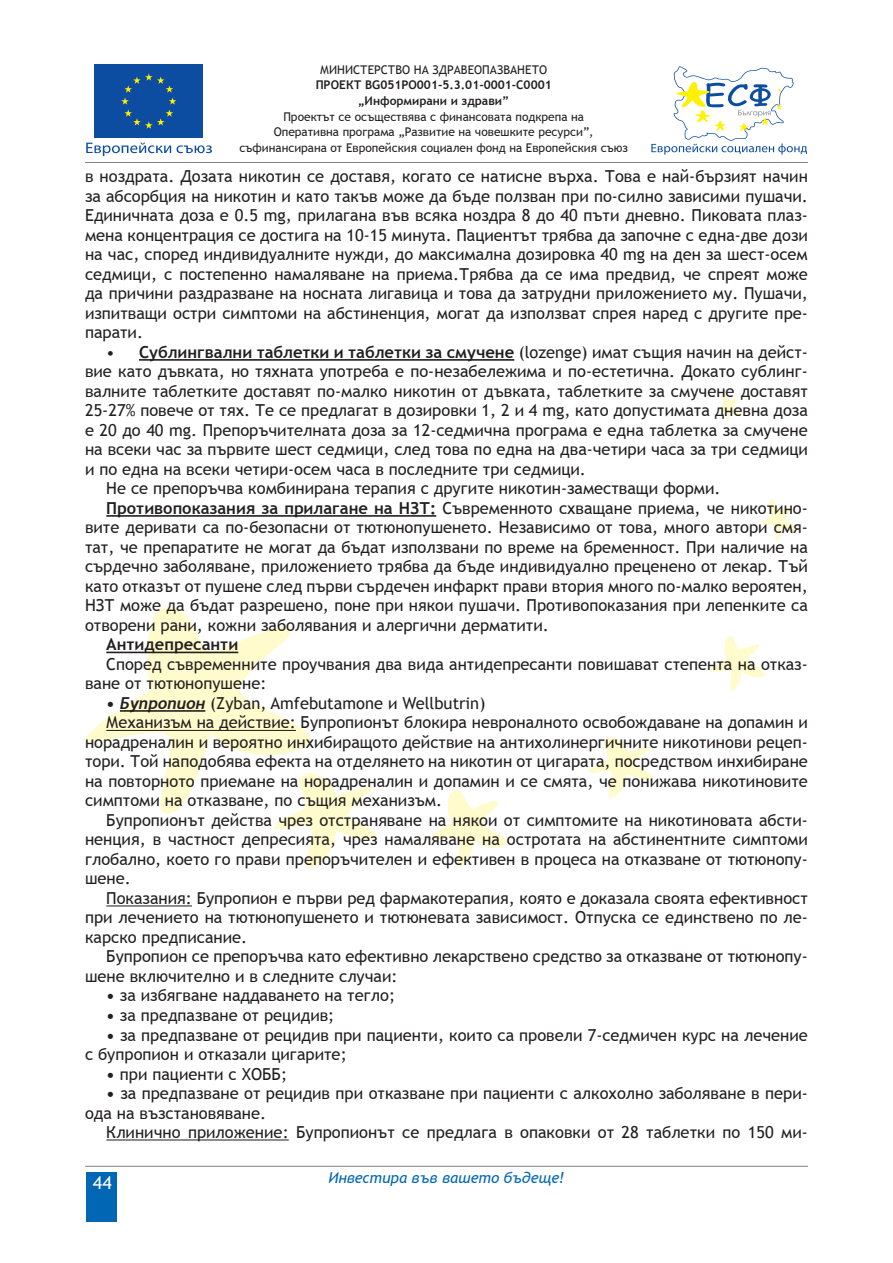
<style>
.page{position:relative;width:893px;height:1263px;background:#fff}
.page>*{position:absolute;margin:0;border:0;box-sizing:border-box;transform-origin:0 0}
.t1{font:18px "Trebuchet MS";color:#fff}
.t2{font:16.5px/19.5px "Trebuchet MS";color:#231f20}
.t3{font:700 16.5px "Trebuchet MS";color:#231f20}
.t4{font:italic 15px "Trebuchet MS";color:#0166b3}
.t5{font:12px/15.8px "Trebuchet MS";color:#231f20;text-align:center}
.t6{font:700 12px/15.8px "Trebuchet MS";color:#231f20;text-align:center}
.s1{font-weight:400}
.s2{font-weight:700}
.s3{font-family:"Trebuchet";font-weight:700;font-style:italic}
</style>
<div class="page">
<hr style="left:85px;top:1166px;width:723px;height:1px;background:#808285">
<svg style="left:718px;top:393px;width:24px;height:29px"></svg>
<svg style="left:86px;top:606px;width:226px;height:208px"></svg>
<svg style="left:762px;top:499px;width:36px;height:42px"></svg>
<svg style="left:272px;top:771px;width:105px;height:97px"></svg>
<svg style="left:711px;top:636px;width:54px;height:55px"></svg>
<svg style="left:431px;top:790px;width:77px;height:78px"></svg>
<svg style="left:588px;top:737px;width:65px;height:61px"></svg>
<div style="left:86px;top:1172px;width:31px;height:49px;background:#0166b3"></div>
<svg style="left:94px;top:64px;width:109px;height:1px"></svg>
<div style="left:94px;top:65px;width:109px;height:73px;background:#0d4da1"></div>
<svg style="left:121px;top:73px;width:55px;height:56px"></svg>
<svg style="left:177px;top:145px;width:35px;height:8px"></svg>
<svg style="left:86px;top:143px;width:85px;height:13px"></svg>
<svg style="left:651px;top:66px;width:156px;height:89px"></svg>
<hr style="left:85px;top:162px;width:723px;height:1px;background:#808285">
<hr style="left:139px;top:359px;width:375px;height:2px;background:#231f20">
<hr style="left:106px;top:515px;width:330px;height:2px;background:#231f20">
<hr style="left:106px;top:652px;width:132px;height:1px;background:#231f20">
<hr style="left:120px;top:710px;width:85px;height:2px;background:#231f20">
<hr style="left:106px;top:730px;width:190px;height:1px;background:#231f20">
<hr style="left:106px;top:905px;width:86px;height:1px;background:#231f20">
<hr style="left:106px;top:1139px;width:183px;height:1px;background:#231f20">
<p class="t5" style="left:320px;top:62px;width:228px">МИНИСТЕРСТВО НА ЗДРАВЕОПАЗВАНЕТО</p>
<p class="t6" style="left:316px;top:77px;width:238px">ПРОЕКТ BG051PO001-5.3.01-0001-С0001 „Информирани и здрави”</p>
<p class="t5" style="left:239px;top:109px;width:390px">Проектът се осъществява с финансовата подкрепа на<br>Оперативна програма „Развитие на човешките ресурси”, съфинансирана от Европейския социален фонд на Европейския съюз</p>
<p class="t2" style="left:85px;top:167px;width:724px;text-align:justify">в ноздрата. Дозата никотин се доставя, когато се натисне върха. Това е най-бързият начин за абсорбция на никотин и като такъв може да бъде ползван при по-силно зависими пушачи.<br>Единичната доза е 0.5 mg, прилагана във всяка ноздра 8 до 40 пъти дневно. Пиковата плаз&shy;мена концентрация се достига на 10-15 минута. Пациентът трябва да започне с една-две дози на час, според индивидуалните нужди, до максимална дозировка 40 mg на ден за шест-осем седмици, с постепенно намаляване на приема.Трябва да се има предвид, че спреят може да причини раздразване на носната лигавица и това да затрудни приложението му. Пушачи, изпитващи остри симптоми на абстиненция, могат да използват спрея наред с другите пре&shy;парати.</p>
<p class="t3" style="left:106px;top:342px;width:703px"><span class="s1">•</span> Сублингвални таблетки и таблетки за смучене <span class="s1">(lozenge) имат същия начин на дейст-</span></p>
<p class="t2" style="left:85px;top:362px;width:724px">вие като дъвката, но тяхната употреба е по-незабележима и по-естетична. Докато сублинг-</p>
<p class="t2" style="left:85px;top:381px;width:724px">валните таблетките доставят по-малко никотин от дъвката, таблетките за смучене доставят</p>
<p class="t2" style="left:85px;top:401px;width:724px">25-27% повече от тях. Те се предлагат в дозировки 1, 2 и 4 mg, като допустимата дневна доза</p>
<p class="t2" style="left:85px;top:420px;width:724px">е 20 до 40 mg. Препоръчителната доза за 12-седмична програма е една таблетка за смучене</p>
<p class="t2" style="left:85px;top:440px;width:724px">на всеки час за първите шест седмици, след това по една на два-четири часа за три седмици</p>
<p class="t2" style="left:85px;top:459px;width:502px">и по една на всеки четири-осем часа в последните три седмици.</p>
<p class="t2" style="left:106px;top:479px;width:616px">Не се препоръчва комбинирана терапия с другите никотин-заместващи форми.</p>
<p class="t2" style="left:106px;top:498px;width:703px"><span class="s2">Противопоказания за прилагане на НЗТ:</span> Съвременното схващане приема, че никотино-</p>
<p class="t2" style="left:85px;top:518px;width:724px">вите деривати са по-безопасни от тютюнопушенето. Независимо от това, много автори смя-</p>
<p class="t2" style="left:85px;top:537px;width:724px">тат, че препаратите не могат да бъдат използвани по време на бременност. При наличие на</p>
<p class="t2" style="left:85px;top:557px;width:724px">сърдечно заболяване, приложението трябва да бъде индивидуално преценено от лекар. Тъй</p>
<p class="t2" style="left:85px;top:576px;width:724px">като отказът от пушене след първи сърдечен инфаркт прави втория много по-малко вероятен,</p>
<p class="t2" style="left:85px;top:596px;width:724px">НЗТ може да бъдат разрешено, поне при някои пушачи. Противопоказания при лепенките са</p>
<p class="t2" style="left:85px;top:615px;width:465px">отворени рани, кожни заболявания и алергични дерматити.</p>
<p class="t3" style="left:106px;top:634px;width:133px">Антидепресанти</p>
<p class="t2" style="left:85px;top:654px;width:724px;text-indent:21px">Според съвременните проучвания два вида антидепресанти повишават степента на отказ&shy;ване от тютюнопушене:</p>
<p class="t2" style="left:106px;top:693px;width:381px"><span class="s2">•</span> <span class="s3">Бупропион</span> (Zyban, Amfebutamone и Wellbutrin)</p>
<p class="t2" style="left:106px;top:713px;width:703px">Механизъм на действие: Бупропионът блокира невроналното освобождаване на допамин и</p>
<p class="t2" style="left:85px;top:732px;width:724px">норадреналин и вероятно инхибиращото действие на антихолинергичните никотинови рецеп-</p>
<p class="t2" style="left:85px;top:752px;width:724px">тори. Той наподобява ефекта на отделянето на никотин от цигарата, посредством инхибиране</p>
<p class="t2" style="left:85px;top:771px;width:724px">на повторното приемане на норадреналин и допамин и се смята, че понижава никотиновите</p>
<p class="t2" style="left:85px;top:791px;width:359px">симптоми на отказване, по същия механизъм.</p>
<p class="t2" style="left:106px;top:810px;width:703px">Бупропионът действа чрез отстраняване на някои от симптомите на никотиновата абсти-</p>
<p class="t2" style="left:85px;top:830px;width:724px">ненция, в частност депресията, чрез намаляване на остротата на абстинентните симптоми</p>
<p class="t2" style="left:85px;top:849px;width:724px">глобално, което го прави препоръчителен и ефективен в процеса на отказване от тютюнопу-</p>
<p class="t2" style="left:85px;top:869px;width:47px">шене.</p>
<p class="t2" style="left:106px;top:888px;width:703px">Показания: Бупропион е първи ред фармакотерапия, която е доказала своята ефективност</p>
<p class="t2" style="left:85px;top:908px;width:724px">при лечението на тютюнопушенето и тютюневата зависимост. Отпуска се единствено по ле-</p>
<p class="t2" style="left:85px;top:927px;width:164px">карско предписание.</p>
<p class="t2" style="left:106px;top:947px;width:703px">Бупропион се препоръчва като ефективно лекарствено средство за отказване от тютюнопу-</p>
<p class="t2" style="left:85px;top:966px;width:314px">шене включително и в следните случаи:</p>
<p class="t2" style="left:106px;top:986px;width:290px"><span class="s2">•</span> за избягване наддаването на тегло;</p>
<p class="t2" style="left:106px;top:1006px;width:230px"><span class="s2">•</span> за предпазване от рецидив;</p>
<p class="t2" style="left:85px;top:1025px;width:724px;text-indent:21px"><span class="s2">•</span> за предпазване от рецидив при пациенти, които са провели 7-седмичен курс на лечение с бупропион и отказали цигарите;</p>
<p class="t2" style="left:106px;top:1064px;width:182px"><span class="s2">•</span> при пациенти с ХОББ;</p>
<p class="t2" style="left:85px;top:1084px;width:724px;text-indent:21px"><span class="s2">•</span> за предпазване от рецидив при отказване при пациенти с алкохолно заболяване в пери&shy;ода на възстановяване.</p>
<p class="t2" style="left:106px;top:1123px;width:703px">Клинично приложение: Бупропионът се предлага в опаковки от 28 таблетки по 150 ми-</p>
<p class="t1" style="left:93px;top:1171px;width:20px">44</p>
<p class="t4" style="left:328px;top:1168px;width:238px">Инвестира във вашето бъдеще!</p>
</div>
